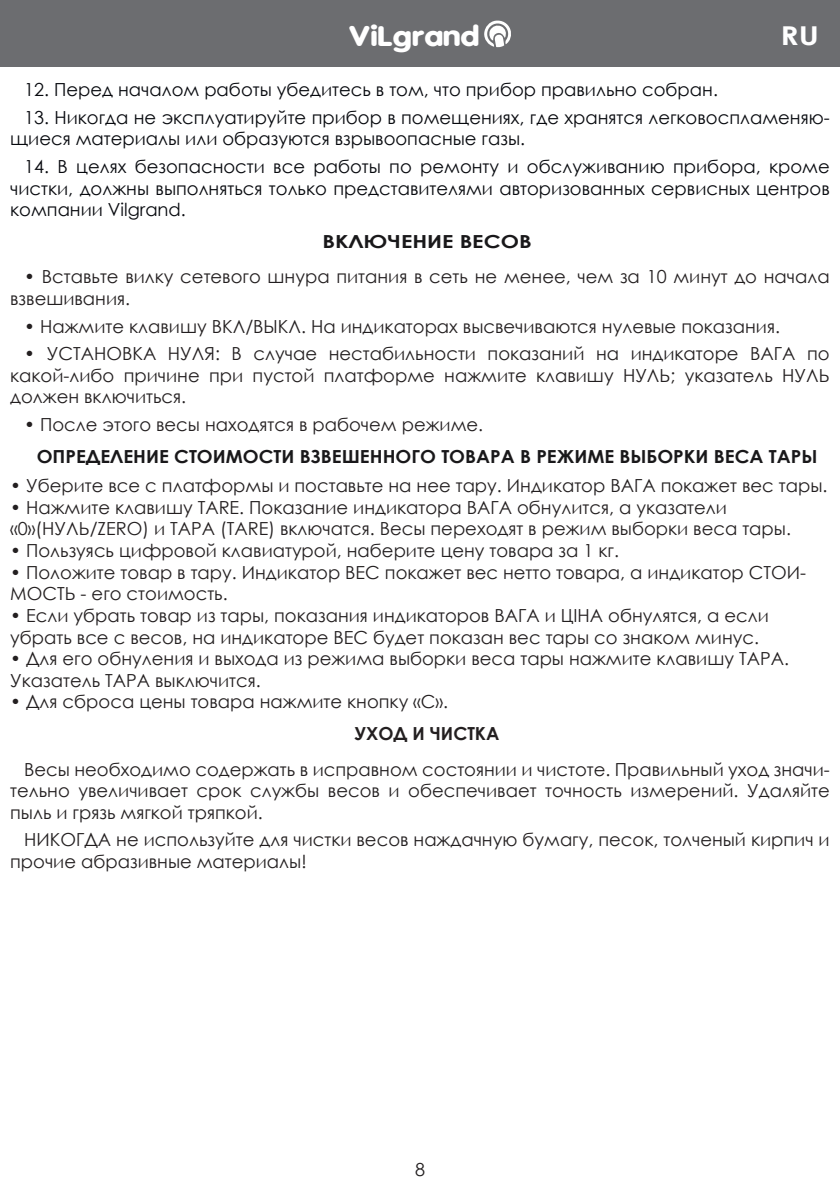
<style>
.page{position:relative;width:840px;height:1191px;background:#fff}
.page>*{position:absolute;margin:0;border:0;box-sizing:border-box;transform-origin:0 0}
.t1{font:700 27px "VAG World";color:#fff;scale:1.21 1}
.t2{font:700 26px "Century Gothic";color:#fff;scale:1.21 1}
.t3{font:18px/21.6px "Century Gothic";color:#231f20}
.t4{font:18px/21.6px "Century Gothic";color:#07090e}
.t5{font:700 18px "Century Gothic";color:#19181a;scale:1.05 1}
.t6{font:700 18px "Century Gothic";color:#19181a;scale:1.21 1}
.t7{font:700 18px "Century Gothic";color:#231f20}
</style>
<div class="page">
<div style="left:0;top:0;width:839px;height:67px;background:#6c6d70"></div>
<svg style="left:484px;top:20px;width:27px;height:27px"></svg>
<h1 class="t1" style="left:349px;top:20px;width:109px">ViLgrand</h1>
<h2 class="t2" style="left:780px;top:16px;width:33px">RU</h2>
<p class="t4" style="left:24px;top:79px;width:694px">12. Перед началом работы убедитесь в том, что прибор правильно собран.</p>
<p class="t4" style="left:10px;top:106px;width:820px;text-indent:14px">13. Никогда не эксплуатируйте прибор в помещениях, где хранятся легковоспламеняю&shy;щиеся материалы или образуются взрывоопасные газы.</p>
<p class="t4" style="left:10px;top:155px;width:820px;text-align:justify;text-indent:14px">14. В целях безопасности все работы по ремонту и обслуживанию прибора, кроме чистки, должны выполняться только представителями авторизованных сервисных центров компании Vilgrand.</p>
<p class="t6" style="left:322px;top:228px;width:174px">ВКЛЮЧЕНИЕ ВЕСОВ</p>
<p class="t3" style="left:10px;top:266px;width:820px;text-indent:14px">• Вставьте вилку сетевого шнура питания в сеть не менее, чем за 10 минут до начала взвешивания.</p>
<p class="t3" style="left:24px;top:315px;width:757px">• Нажмите клавишу ВКЛ/ВЫКЛ. На индикаторах высвечиваются нулевые показания.</p>
<p class="t3" style="left:10px;top:343px;width:820px;text-align:justify;text-indent:14px">• УCТАНОВКА НУЛЯ: В случае нестабильности показаний на индикаторе ВАГА по какой-либо причине при пустой платформе нажмите клавишу НУЛЬ; указатель НУЛЬ должен включиться.</p>
<p class="t3" style="left:24px;top:413px;width:460px">• После этого весы находятся в рабочем режиме.</p>
<p class="t5" style="left:37px;top:442px;width:744px">ОПРЕДЕЛЕНИЕ СТОИМОСТИ ВЗВЕШЕННОГО ТОВАРА В РЕЖИМЕ ВЫБОРКИ ВЕСА ТАРЫ</p>
<p class="t3" style="left:10px;top:475px;width:818px">• Уберите все с платформы и поставьте на нее тару. Индикатор ВАГА покажет вес тары.</p>
<p class="t3" style="left:10px;top:496px;width:781px">• Нажмите клавишу TARE. Показание индикатора ВАГА обнулится, а указатели «0»(НУЛЬ/ZERO) и ТАРА (TARE) включатся. Весы переходят в режим выборки веса тары.</p>
<p class="t3" style="left:10px;top:539px;width:610px">• Пользуясь цифровой клавиатурой, наберите цену товара за 1 кг.</p>
<p class="t3" style="left:10px;top:561px;width:796px">• Положите товар в тару. Индикатор ВЕС покажет вес нетто товара, а индикатор СТОИ-<br>МОСТЬ - его стоимость.</p>
<p class="t3" style="left:10px;top:604px;width:759px">• Если убрать товар из тары, показания индикаторов ВАГА и ЦІНА обнулятся, а если убрать все с весов, на индикаторе ВЕС будет показан вес тары со знаком минус.</p>
<p class="t3" style="left:10px;top:647px;width:780px">• Для его обнуления и выхода из режима выборки веса тары нажмите клавишу TAРА.<br>Указатель ТАРА выключится.</p>
<p class="t3" style="left:10px;top:691px;width:439px">• Для сброса цены товара нажмите кнопку «С».</p>
<p class="t7" style="left:354px;top:720px;width:146px">УХОД И ЧИСТКА</p>
<p class="t3" style="left:10px;top:758px;width:820px;text-align:justify;text-indent:14px">Весы необходимо содержать в исправном состоянии и чистоте. Правильный уход значи&shy;тельно увеличивает срок службы весов и обеспечивает точность измерений. Удаляйте пыль и грязь мягкой тряпкой.</p>
<p class="t3" style="left:10px;top:829px;width:820px;text-indent:14px">НИКОГДА не используйте для чистки весов наждачную бумагу, песок, толченый кирпич и прочие абразивные материалы!</p>
<p class="t3" style="left:415px;top:1158px;width:11px">8</p>
</div>
